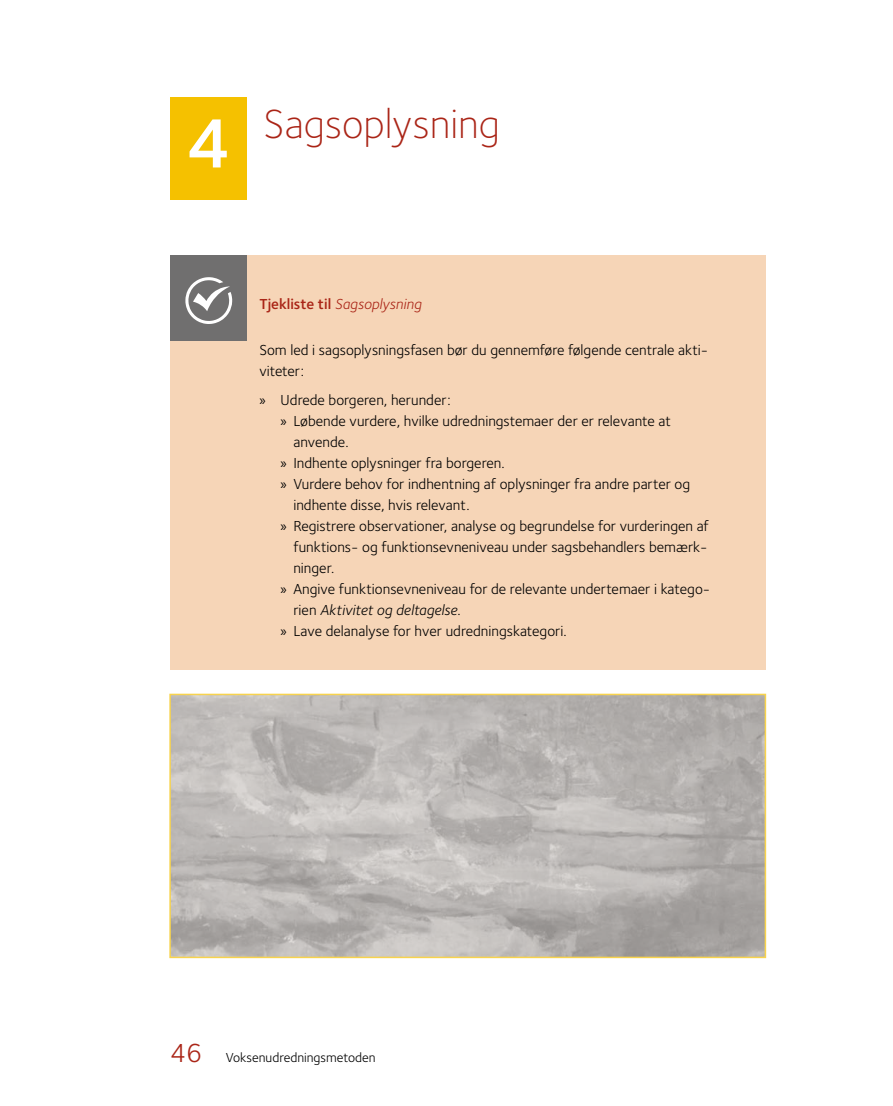
<style>
.page{position:relative;width:893px;height:1106px;background:#fff}
.page>*{position:absolute;margin:0;border:0;box-sizing:border-box;transform-origin:0 0}
.t1{font:72px "Foundry Sterling Demi 6";color:#fff}
.H1_H1_1_linje{font:300 42px "Foundry Sterling";color:#aa2517}
.Kap_1_Tjekliste_Boks_punkt_niveau_2{font:15px/21px "Foundry Sterling";color:#000}
.Kap_1_Tjekliste_Boks_tekst{font:15px/21px "Foundry Sterling";color:#000}
.Kap_1_Tjekliste_Boks_overskrift{font:italic 15px "Foundry Sterling";color:#aa2517}
.Kap_1_Tjekliste_Boks_punkt_uden_afstand{font:15px "Foundry Sterling";color:#000}
.t2{font:13.5px "Foundry Sterling";color:#000}
.s1{color:#fff}
.s2{font-weight:600;font-style:normal}
.s3{font-family:"Myriad Pro"}
.s4{font-style:italic}
.s5{font-size:27px;color:#aa2517}
</style>
<div class="page">
<div style="left:170px;top:98px;width:77px;height:102px;background:#f5c100"></div>
<div style="left:170px;top:255px;width:595px;height:78px;background:#f6d5b7"></div>
<div style="left:170px;top:310px;width:595px;height:99px;background:#f6d5b7"></div>
<div style="left:170px;top:382px;width:595px;height:98px;background:#f6d5b7"></div>
<div style="left:170px;top:445px;width:595px;height:98px;background:#f6d5b7"></div>
<div style="left:170px;top:487px;width:595px;height:119px;background:#f6d5b7"></div>
<div style="left:170px;top:592px;width:595px;height:77px;background:#f6d5b7"></div>
<div style="left:170px;top:255px;width:77px;height:85px;background:#706f6f"></div>
<svg style="left:185px;top:277px;width:47px;height:47px"></svg>
<img style="left:172px;top:696px;width:591px;height:259px">
<h1 class="H1_H1_1_linje" style="left:170px;top:100px;width:331px"><span class="s1">4.</span> Sagsoplysning</h1>
<h1 class="t1" style="left:186px;top:101px;width:47px">4</h1>
<h2 class="Kap_1_Tjekliste_Boks_overskrift" style="left:259px;top:295px;width:164px"><span class="s2">Tjekliste til</span> Sagsoplysning</h2>
<p class="Kap_1_Tjekliste_Boks_tekst" style="left:259px;top:339px;width:450px">Som led i sagsoplysningsfasen bør du gennemføre følgende centrale akti&shy;viteter:</p>
<p class="Kap_1_Tjekliste_Boks_punkt_uden_afstand" style="left:259px;top:391px;width:193px"><span class="s3">»</span> Udrede borgeren, herunder:</p>
<p class="Kap_1_Tjekliste_Boks_punkt_niveau_2" style="left:293px;top:411px;width:379px;text-indent:-13px"><span class="s3">»</span> Løbende vurdere, hvilke udredningstemaer der er relevante at anvende.</p>
<p class="Kap_1_Tjekliste_Boks_punkt_niveau_2" style="left:281px;top:453px;width:225px"><span class="s3">»</span> Indhente oplysninger fra borgeren.</p>
<p class="Kap_1_Tjekliste_Boks_punkt_niveau_2" style="left:293px;top:474px;width:398px;text-indent:-13px"><span class="s3">»</span> Vurdere behov for indhentning af oplysninger fra andre parter og indhente disse, hvis relevant.</p>
<p class="Kap_1_Tjekliste_Boks_punkt_niveau_2" style="left:293px;top:516px;width:417px;text-align:justify;text-indent:-13px"><span class="s3">»</span> Registrere observationer, analyse og begrundelse for vurderingen af funktions- og funktionsevneniveau under sagsbehandlers bemærk&shy;ninger.</p>
<p class="Kap_1_Tjekliste_Boks_punkt_niveau_2" style="left:293px;top:579px;width:418px;text-indent:-13px"><span class="s3">»</span> Angive funktionsevneniveau for de relevante undertemaer i katego&shy;rien <span class="s4">Aktivitet og deltagelse</span>.</p>
<p class="Kap_1_Tjekliste_Boks_punkt_niveau_2" style="left:281px;top:621px;width:288px"><span class="s3">»</span> Lave delanalyse for hver udredningskategori.</p>
<p class="t2" style="left:170px;top:1050px;width:207px"><span class="s5">46</span> Voksenudredningsmetoden</p>
</div>
